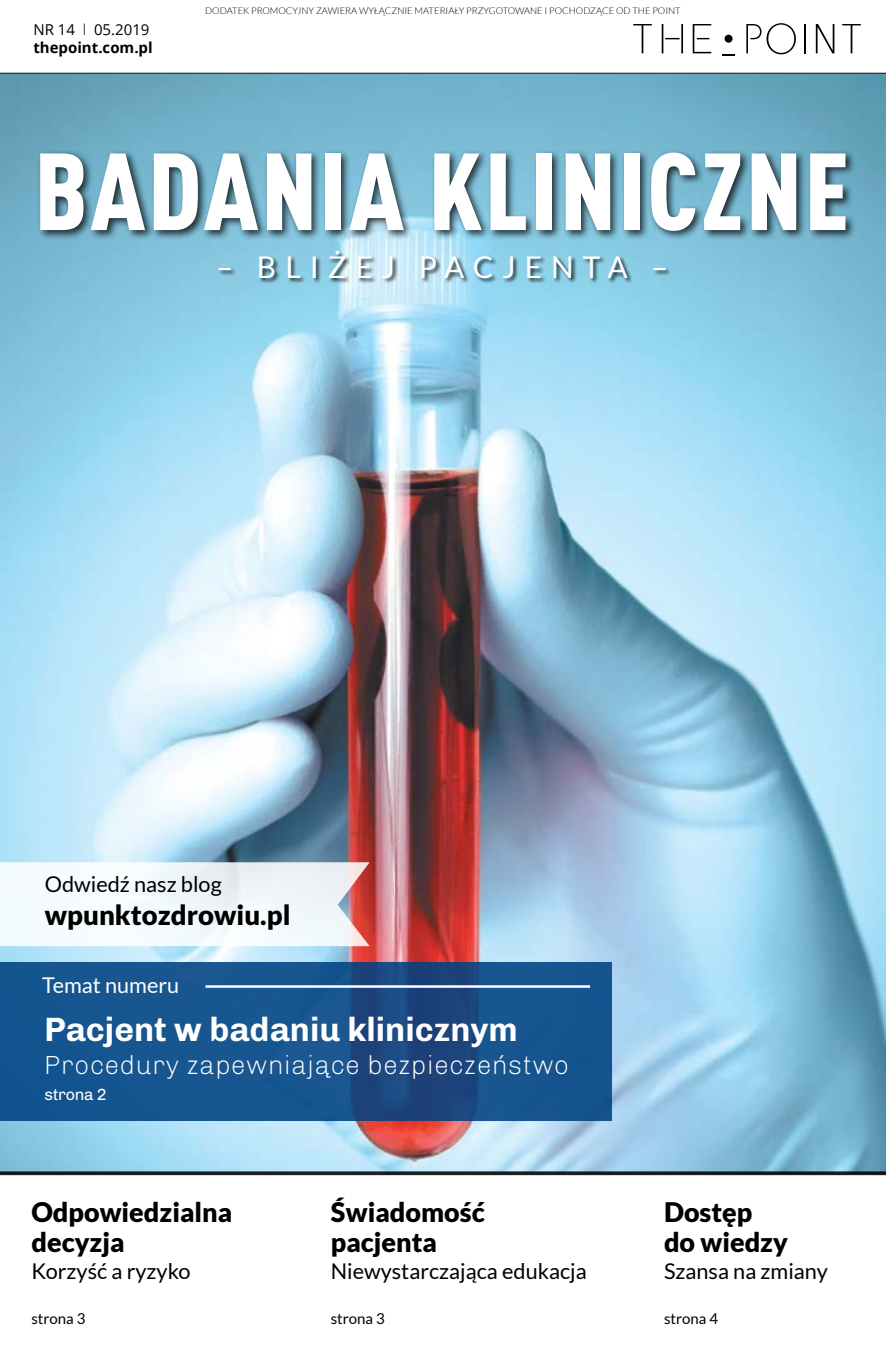
<style>
.page{position:relative;width:886px;height:1358px;background:#fff}
.page>*{position:absolute;margin:0;border:0;box-sizing:border-box;transform-origin:0 0}
.t1{font:900 condensed 107.5px "DIN Pro";letter-spacing:.02em;color:#fff}
.t2{font:700 33.75px "Chivo";color:#fff}
.t3{font:30px "Lato";letter-spacing:.3em;color:#fff}
.t4{font:900 27.5px "Lato";color:#000}
.t5{font:900 26.88px/30px "Lato";color:#000}
.t6{font:300 26.25px "Chivo";letter-spacing:.02em;color:#fff}
.t7{font:21.75px "Lato";color:#000}
.t8{font:21.75px "Lato";color:#fff}
.t9{font:16.25px "Chivo";letter-spacing:-.02em;color:#fff}
.t10{font:700 15px/18px "Open Sans";color:#000}
.t11{font:15px "Lato";color:#000}
.t12{font:300 9.38px "Lato";color:#000}
.s1{font-weight:400}
.s2{font-weight:300}
</style>
<div class="page">
<img style="left:0;top:74px;width:886px;height:1097px">
<svg style="left:0;top:862px;width:370px;height:84px"></svg>
<svg style="left:633px;top:24px;width:19px;height:29px"></svg>
<svg style="left:662px;top:24px;width:17px;height:29px"></svg>
<hr style="left:681px;top:24px;width:2px;height:29px;background:#000">
<svg style="left:693px;top:24px;width:18px;height:29px"></svg>
<svg style="left:746px;top:23px;width:50px;height:31px"></svg>
<hr style="left:804px;top:24px;width:2px;height:29px;background:#000">
<svg style="left:816px;top:24px;width:18px;height:29px"></svg>
<svg style="left:842px;top:24px;width:19px;height:29px"></svg>
<div style="left:724px;top:35px;width:8px;height:8px;background:#000;border-radius:50%"></div>
<svg style="left:722px;top:54px;width:13px;height:2px"></svg>
<svg style="left:0;top:962px;width:611px;height:158px;background:#18528b"></svg>
<hr style="left:205px;top:985px;width:385px;height:2px;background:#fff">
<div style="left:37px;top:150px;width:818px;height:90px;background:#000;opacity:.75"></div>
<div style="left:218px;top:252px;width:453px;height:31px;background:#000;opacity:.75"></div>
<hr style="left:0;top:73px;width:886px;height:1px;background:#000">
<hr style="left:0;top:1171px;width:886px;height:3px;background:#000">
<h3 class="t10" style="left:33px;top:20px;width:121px"><span class="s1">NR 14</span> <span class="s2">l</span> <span class="s1">05.2019 </span>thepoint.com.pl</h3>
<p class="t12" style="left:205px;top:6px;width:477px">DODATEK PROMOCYJNY ZAWIERA WYŁĄCZNIE MATERIAŁY PRZYGOTOWANE I POCHODZĄCE OD THE POINT</p>
<h1 class="t1" style="left:34px;top:108px;width:816px">BADANIA KLINICZNE</h1>
<h3 class="t3" style="left:217px;top:250px;width:453px">– Bliżej pacjent a –</h3>
<h3 class="t7" style="left:45px;top:872px;width:178px">Odwiedź nasz blog</h3>
<h3 class="t4" style="left:45px;top:898px;width:247px">wpunktozdrowiu.pl</h3>
<h3 class="t8" style="left:42px;top:973px;width:139px">Temat numeru</h3>
<h2 class="t2" style="left:44px;top:1009px;width:475px">Pacjent w badaniu klinicznym</h2>
<h3 class="t6" style="left:44px;top:1049px;width:526px">Procedury zapewniające bezpieczeństwo</h3>
<h3 class="t9" style="left:44px;top:1084px;width:64px">strona 2</h3>
<h3 class="t5" style="left:31px;top:1195px;width:202px">Odpowiedzialna decyzja</h3>
<h3 class="t7" style="left:31px;top:1258px;width:161px">Korzyść a ryzyko</h3>
<h3 class="t11" style="left:31px;top:1310px;width:56px">strona 3</h3>
<h3 class="t5" style="left:331px;top:1195px;width:156px">Świadomość pacjenta</h3>
<h3 class="t7" style="left:331px;top:1258px;width:257px">Niewystarczająca edukacja</h3>
<h3 class="t11" style="left:331px;top:1310px;width:56px">strona 3</h3>
<h3 class="t5" style="left:664px;top:1196px;width:125px">Dostęp do wiedzy</h3>
<h3 class="t7" style="left:664px;top:1258px;width:165px">Szansa na zmiany</h3>
<h3 class="t11" style="left:664px;top:1310px;width:56px">strona 4</h3>
</div>
